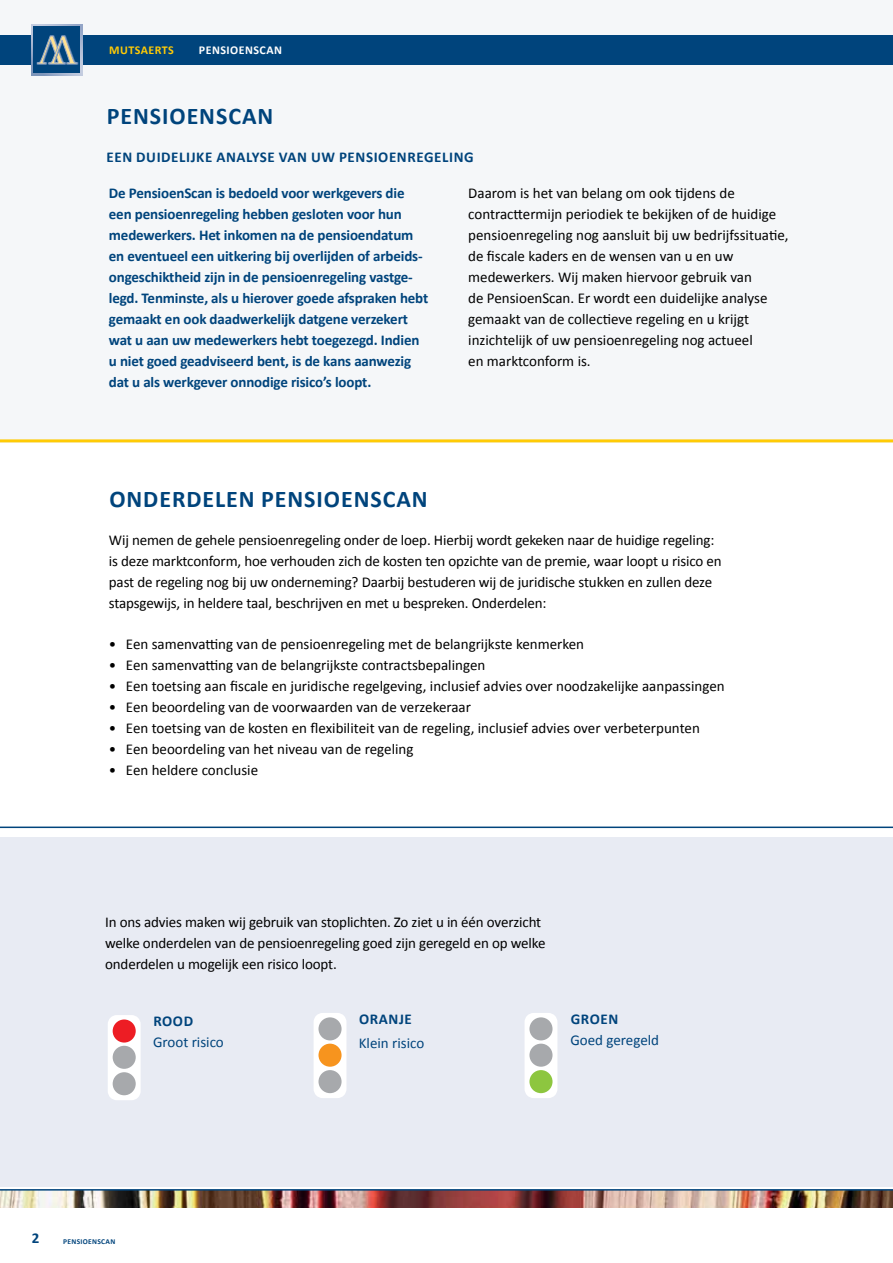
<style>
.page{position:relative;width:893px;height:1263px;background:#fff}
.page>*{position:absolute;margin:0;border:0;box-sizing:border-box;transform-origin:0 0}
.t1{font:700 24px "Calibri";letter-spacing:.04em;color:#00447c}
.t2{font:15px/21px "Calibri";letter-spacing:-.01em;color:#000}
.t3{font:700 15px/21px "Calibri";letter-spacing:-.01em;color:#00447c}
.t4{font:15px "Calibri";color:#00447c}
.t5{font:700 12px "Calibri";letter-spacing:.04em;color:#fff}
.t6{font:700 12px "Calibri";letter-spacing:.035em;color:#ffcb05}
.t7{font:700 7.5px "Calibri";letter-spacing:.04em;color:#00447c}
</style>
<div class="page">
<div style="left:0;top:0;width:893px;height:442px;background:#f5f7f9"></div>
<div style="left:0;top:836px;width:893px;height:350px;background:#e8ebf3"></div>
<hr style="left:0;top:439px;width:893px;height:3px;background:#ffcb05">
<div style="left:0;top:35px;width:893px;height:30px;background:#00447c"></div>
<svg style="left:32px;top:25px;width:50px;height:50px"></svg>
<div style="left:33px;top:26px;width:47px;height:47px;background:#00447c"></div>
<svg style="left:37px;top:35px;width:41px;height:29px"></svg>
<img style="left:0;top:1190px;width:893px;height:17px">
<svg style="left:108px;top:1015px;width:33px;height:85px;background:#fcfafb"></svg>
<div style="left:113px;top:1019px;width:23px;height:23px;background:#ed1d24;border-radius:50%"></div>
<div style="left:113px;top:1046px;width:23px;height:23px;background:#a7a9ac;border-radius:50%"></div>
<div style="left:113px;top:1072px;width:23px;height:23px;background:#a7a9ac;border-radius:50%"></div>
<svg style="left:314px;top:1013px;width:32px;height:85px"></svg>
<div style="left:318px;top:1017px;width:24px;height:23px;background:#a7a9ac;border-radius:50%"></div>
<div style="left:318px;top:1044px;width:24px;height:23px;background:#f7941e;border-radius:50%"></div>
<div style="left:318px;top:1070px;width:24px;height:23px;background:#a7a9ac;border-radius:50%"></div>
<svg style="left:525px;top:1013px;width:32px;height:85px"></svg>
<div style="left:529px;top:1017px;width:23px;height:23px;background:#a7a9ac;border-radius:50%"></div>
<div style="left:529px;top:1044px;width:23px;height:23px;background:#a7a9ac;border-radius:50%"></div>
<div style="left:529px;top:1070px;width:23px;height:23px;background:#8dc63f;border-radius:50%"></div>
<hr style="left:0;top:826px;width:893px;height:2px;background:#00447c">
<hr style="left:0;top:1189px;width:893px;height:1px;background:#00447c">
<p class="t6" style="left:109px;top:42px;width:66px">MUTSAERTS</p>
<p class="t5" style="left:199px;top:42px;width:85px">PENSIOENSCAN</p>
<h1 class="t1" style="left:107px;top:101px;width:168px">PENSIOENSCAN</h1>
<p class="t3" style="left:107px;top:146px;width:121px">Een duidelijke ana</p>
<p class="t3" style="left:246px;top:146px;width:103px">lyse van uw pensioenrege</p>
<p class="t3" style="left:442px;top:146px;width:16px">ling</p>
<p class="t3" style="left:109px;top:182px;width:321px">De PensioenScan is bedoeld voor werkgevers die een pensioenregeling hebben gesloten voor hun medewerkers. Het inkomen na de pensioendatum en eventueel een uitkering bij overlijden of arbeids&shy;ongeschiktheid zijn in de pensioenregeling vastge&shy;legd. Tenminste, als u hierover goede afspraken hebt gemaakt en ook daadwerkelijk datgene verzekert wat u aan uw medewerkers hebt toegezegd. Indien u niet goed geadviseerd bent, is de kans aanwezig dat u als werkgever onnodige risico’s loopt.</p>
<p class="t2" style="left:468px;top:182px;width:322px">Daarom is het van belang om ook tijdens de contracttermijn periodiek te bekijken of de huidige pensioenregeling nog aansluit bij uw bedrijfssituatie, de fiscale kaders en de wensen van u en uw medewerkers. Wij maken hiervoor gebruik van<br>de PensioenScan. Er wordt een duidelijke analyse gemaakt van de collectieve regeling en u krijgt inzichtelijk of uw pensioenregeling nog actueel<br>en marktconform is.</p>
<h1 class="t1" style="left:109px;top:484px;width:33px">Onderde</h1>
<h1 class="t1" style="left:215px;top:484px;width:74px">len Pensioen</h1>
<h1 class="t1" style="left:370px;top:484px;width:28px">Scan</h1>
<p class="t2" style="left:109px;top:529px;width:614px">Wij nemen de gehele pensioenregeling onder de loep. Hierbij wordt gekeken naar de huidige regeling: is deze marktconform, hoe verhouden zich de kosten ten opzichte van de premie, waar loopt u risico en past de regeling nog bij uw onderneming? Daarbij bestuderen wij de juridische stukken en zullen deze stapsgewijs, in heldere taal, beschrijven en met u bespreken. Onderdelen:</p>
<p class="t2" style="left:109px;top:633px;width:477px">• Een samenvatting van de pensioenregeling met de belangrijkste kenmerken</p>
<p class="t2" style="left:109px;top:654px;width:378px">• Een samenvatting van de belangrijkste contractsbepalingen</p>
<p class="t2" style="left:109px;top:675px;width:617px">• Een toetsing aan fiscale en juridische regelgeving, inclusief advies over noodzakelijke aanpassingen</p>
<p class="t2" style="left:109px;top:696px;width:364px">• Een beoordeling van de voorwaarden van de verzekeraar</p>
<p class="t2" style="left:109px;top:717px;width:592px">• Een toetsing van de kosten en flexibiliteit van de regeling, inclusief advies over verbeterpunten</p>
<p class="t2" style="left:109px;top:738px;width:306px">• Een beoordeling van het niveau van de regeling</p>
<p class="t2" style="left:109px;top:759px;width:151px">• Een heldere conclusie</p>
<p class="t2" style="left:105px;top:911px;width:442px">In ons advies maken wij gebruik van stoplichten. Zo ziet u in één overzicht welke onderdelen van de pensioenregeling goed zijn geregeld en op welke onderdelen u mogelijk een risico loopt.</p>
<p class="t3" style="left:153px;top:1011px;width:41px">ROOD</p>
<p class="t4" style="left:153px;top:1033px;width:72px">Groot risico</p>
<p class="t3" style="left:359px;top:1009px;width:54px">ORANJE</p>
<p class="t4" style="left:359px;top:1034px;width:67px">Klein risico</p>
<p class="t3" style="left:571px;top:1009px;width:49px">GROEN</p>
<p class="t4" style="left:570px;top:1031px;width:90px">Goed geregeld</p>
<p class="t3" style="left:32px;top:1228px;width:9px">2</p>
<p class="t7" style="left:63px;top:1236px;width:54px">PENSIOENSCAN</p>
</div>
